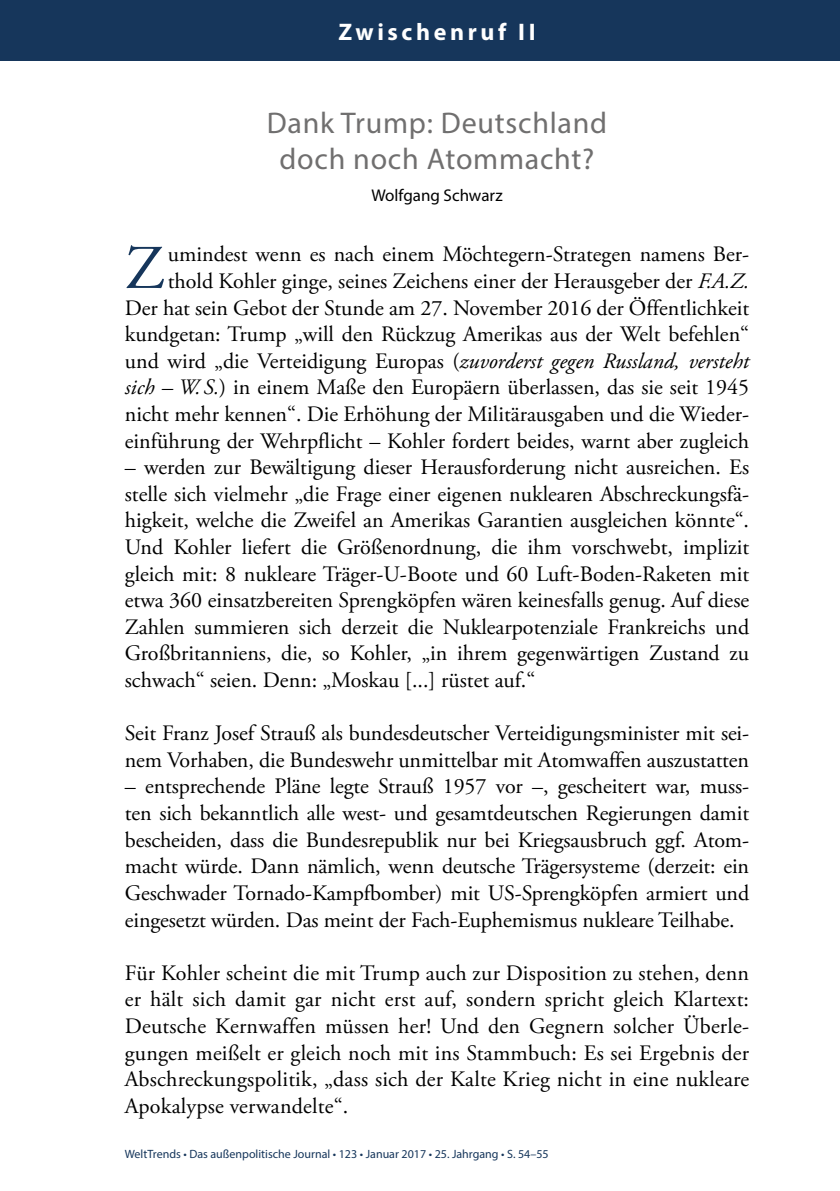
<style>
.page{position:relative;width:840px;height:1191px;background:#fff}
.page>*{position:absolute;margin:0;border:0;box-sizing:border-box;transform-origin:0 0}
.t1{font:62.2px "Adobe Garamond Pro";color:#16365b}
.t2{font:30px/36px "Myriad Pro";letter-spacing:.025em;color:#706f6f;text-align:center}
.t3{font:700 24px "Myriad Pro";letter-spacing:.15em;color:#fff}
.t4{font:22px/26.6px "Adobe Garamond Pro";color:#000;text-align:justify}
.t5{font:17px "Myriad Pro";color:#000}
.t6{font:12px "Myriad Pro";color:#16365b}
.s1{font-style:italic}
</style>
<div class="page">
<div style="left:0;top:0;width:839px;height:61px;background:#16365b"></div>
<p class="t3" style="left:338px;top:16px;width:198px">Zwischenruf II</p>
<h2 class="t2" style="left:267px;top:105px;width:342px">Dank Trump: Deutschland doch noch Atommacht?</h2>
<p class="t5" style="left:371px;top:185px;width:133px">Wolfgang Schwarz</p>
<h1 class="t1" style="left:125px;top:231px;width:41px">Z</h1>
<p class="t4" style="left:125px;top:242px;width:625px;text-align:right">umindest wenn es nach einem Möchtegern-Strategen namens Ber&shy;thold Kohler ginge, seines Zeichens einer der Herausgeber der <span class="s1">F.A.Z.<br></span>Der hat sein Gebot der Stunde am 27. November 2016 der Öffentlichkeit kundgetan: Trump „will den Rückzug Amerikas aus der Welt befehlen“ und wird „die Verteidigung Europas (<span class="s1">zuvorderst gegen Russland, versteht sich – W. S.</span>) in einem Maße den Europäern überlassen, das sie seit 1945 nicht mehr kennen“. Die Erhöhung der Militärausgaben und die Wieder&shy;einführung der Wehrpflicht – Kohler fordert beides, warnt aber zugleich</p>
<p class="t4" style="left:125px;top:455px;width:625px">– werden zur Bewältigung dieser Herausforderung nicht ausreichen. Es stelle sich vielmehr „die Frage einer eigenen nuklearen Abschreckungsfä&shy;higkeit, welche die Zweifel an Amerikas Garantien ausgleichen könnte“.<br>Und Kohler liefert die Größenordnung, die ihm vorschwebt, implizit gleich mit: 8 nukleare Träger-U-Boote und 60 Luft-Boden-Raketen mit etwa 360 einsatzbereiten Sprengköpfen wären keinesfalls genug. Auf diese Zahlen summieren sich derzeit die Nuklearpotenziale Frankreichs und Großbritanniens, die, so Kohler, „in ihrem gegenwärtigen Zustand zu schwach“ seien. Denn: „Moskau [...] rüstet auf.“</p>
<p class="t4" style="left:125px;top:720px;width:625px">Seit Franz Josef Strauß als bundesdeutscher Verteidigungsminister mit sei&shy;nem Vorhaben, die Bundeswehr unmittelbar mit Atomwaffen auszustatten</p>
<p class="t4" style="left:125px;top:774px;width:625px">– entsprechende Pläne legte Strauß 1957 vor –, gescheitert war, muss&shy;ten sich bekanntlich alle west- und gesamtdeutschen Regierungen damit bescheiden, dass die Bundesrepublik nur bei Kriegsausbruch ggf. Atom&shy;macht würde. Dann nämlich, wenn deutsche Trägersysteme (derzeit: ein Geschwader Tornado-Kampfbomber) mit US-Sprengköpfen armiert und eingesetzt würden. Das meint der Fach-Euphemismus nukleare Teilhabe.</p>
<p class="t4" style="left:125px;top:960px;width:625px">Für Kohler scheint die mit Trump auch zur Disposition zu stehen, denn er hält sich damit gar nicht erst auf, sondern spricht gleich Klartext:<br>Deutsche Kernwaffen müssen her! Und den Gegnern solcher Überle&shy;gungen meißelt er gleich noch mit ins Stammbuch: Es sei Ergebnis der Abschreckungspolitik, „dass sich der Kalte Krieg nicht in eine nukleare Apokalypse verwandelte“.</p>
<p class="t6" style="left:125px;top:1146px;width:425px">WeltTrends • Das außenpolitische Journal • 123 • Januar 2017 • 25. Jahrgang • S. 54–55</p>
</div>
